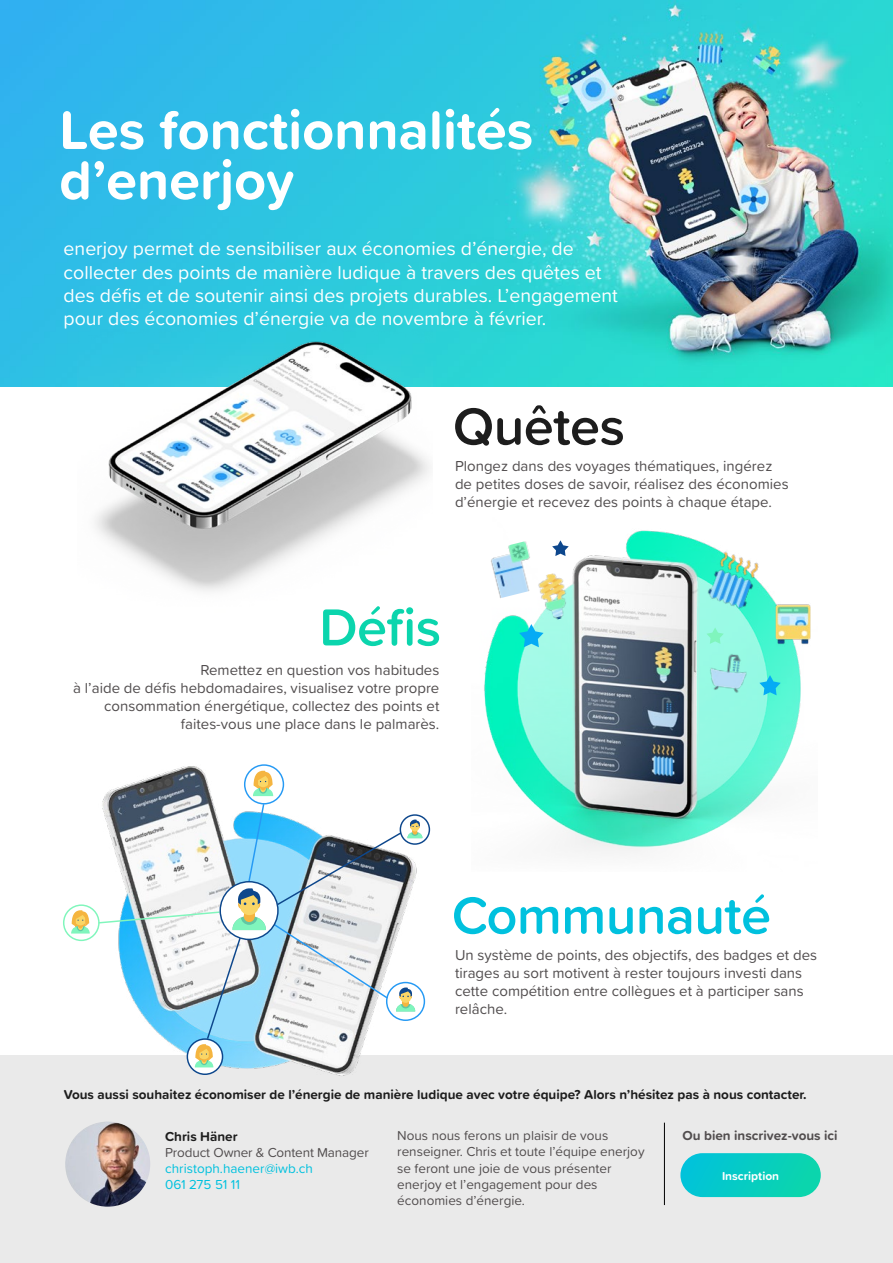
<style>
.page{position:relative;width:893px;height:1263px;background:#fff}
.page>*{position:absolute;margin:0;border:0;box-sizing:border-box;transform-origin:0 0}
.t1{font:700 56.25px/50.1px "Proxima Soft";color:#fff}
.t2{font:600 54px "Proxima Soft";letter-spacing:-.01em;color:#00c1de}
.t3{font:600 54px "Proxima Soft";letter-spacing:-.01em;color:#1d1d1d}
.t4{font:600 54px "Proxima Soft";color:#0bd5ad}
.t5{font:19.5px/23.4px "Proxima Soft";color:#fff}
.t6{font:15px/18px "Proxima Soft";color:#514d4e}
.t7{font:13.5px/16.2px "Proxima Soft";color:#514d4e}
.t8{font:700 13.5px "Proxima Soft";color:#1d1d1d}
.t9{font:13.5px/16.2px "Proxima Soft";color:#00c1de}
.t10{font:700 13.5px "Proxima Soft";color:#514d4e}
.t11{font:700 12px "Proxima Soft";color:#fff}
</style>
<div class="page">
<div style="left:0;top:1055px;width:893px;height:208px;background:#eaeaea"></div>
<img style="left:65px;top:1121px;width:85px;height:85px;border-radius:43px">
<img style="left:0;top:0;width:893px;height:386px">
<img style="left:78px;top:325px;width:355px;height:266px">
<img style="left:484px;top:530px;width:317px;height:324px">
<img style="left:698px;top:545px;width:71px;height:71px">
<img style="left:527px;top:569px;width:55px;height:55px">
<img style="left:705px;top:650px;width:47px;height:47px">
<img style="left:770px;top:601px;width:41px;height:46px">
<svg style="left:552px;top:540px;width:17px;height:16px"></svg>
<svg style="left:519px;top:624px;width:25px;height:23px"></svg>
<svg style="left:759px;top:675px;width:22px;height:20px"></svg>
<svg style="left:706px;top:627px;width:18px;height:17px"></svg>
<img style="left:484px;top:540px;width:60px;height:59px">
<img style="left:70px;top:764px;width:361px;height:312px">
<div style="left:244px;top:764px;width:40px;height:40px;border:1px solid #269af4;border-radius:50%"></div>
<svg style="left:253px;top:771px;width:20px;height:25px"></svg>
<svg style="left:400px;top:815px;width:29px;height:29px"></svg>
<div style="left:400px;top:814px;width:30px;height:31px;border:1px solid #0d478c;border-radius:50%"></div>
<svg style="left:387px;top:982px;width:37px;height:38px"></svg>
<div style="left:386px;top:982px;width:39px;height:39px;border:1px solid #269af4;border-radius:50%"></div>
<svg style="left:396px;top:987px;width:19px;height:24px"></svg>
<svg style="left:97px;top:910px;width:124px;height:14px"></svg>
<svg style="left:275px;top:819px;width:147px;height:88px"></svg>
<svg style="left:272px;top:922px;width:117px;height:78px"></svg>
<div style="left:63px;top:904px;width:37px;height:37px;border:1px solid #80f6bc;border-radius:50%"></div>
<svg style="left:71px;top:910px;width:19px;height:23px"></svg>
<svg style="left:187px;top:1039px;width:36px;height:35px"></svg>
<div style="left:187px;top:1038px;width:36px;height:37px;border:1px solid #0d478c;border-radius:50%"></div>
<svg style="left:195px;top:936px;width:47px;height:131px"></svg>
<div style="left:220px;top:882px;width:58px;height:57px;background:#fff;border-radius:50%"></div>
<div style="left:219px;top:881px;width:60px;height:59px;border:1px solid #0d478c;border-radius:50%"></div>
<div style="left:244px;top:910px;width:11px;height:6px;background:#f5b540"></div>
<div style="left:240px;top:896px;width:19px;height:19px;background:#fad666;border-radius:50%"></div>
<svg style="left:238px;top:802px;width:27px;height:103px"></svg>
<svg style="left:233px;top:916px;width:33px;height:14px"></svg>
<div style="left:680px;top:1153px;width:141px;height:44px;background:linear-gradient(to right,#03c3db,#0cd6aa);border-radius:22px"></div>
<hr style="left:664px;top:1123px;width:1px;height:82px;background:#000">
<h1 class="t1" style="left:59px;top:103px;width:475px">Les fonctionnalités d’enerjoy</h1>
<p class="t5" style="left:64px;top:236px;width:556px">enerjoy permet de sensibiliser aux économies d’énergie, de collecter des points de manière ludique à travers des quêtes et des défis et de soutenir ainsi des projets durables. L’engagement pour des économies d’énergie va de novembre à février.</p>
<h2 class="t3" style="left:453px;top:386px;width:174px">Quêtes</h2>
<p class="t6" style="left:455px;top:457px;width:335px">Plongez dans des voyages thématiques, ingérez de petites doses de savoir, réalisez des économies d’énergie et recevez des points à chaque étape.</p>
<h2 class="t4" style="left:319px;top:587px;width:123px">Défis</h2>
<p class="t6" style="left:73px;top:660px;width:368px;text-align:right">Remettez en question vos habitudes<br>à l’aide de défis hebdomadaires, visualisez votre propre consommation énergétique, collectez des points et faites-vous une place dans le palmarès.</p>
<h2 class="t2" style="left:452px;top:875px;width:321px">Communauté</h2>
<p class="t6" style="left:455px;top:945px;width:364px">Un système de points, des objectifs, des badges et des tirages au sort motivent à rester toujours investi dans cette compétition entre collègues et à participer sans relâche.</p>
<p class="t8" style="left:64px;top:1084px;width:744px">Vous aussi souhaitez économiser de l’énergie de manière ludique avec votre équipe? Alors n’hésitez pas à nous contacter.</p>
<p class="t8" style="left:165px;top:1126px;width:74px">Chris Häner</p>
<p class="t7" style="left:165px;top:1144px;width:205px">Product Owner &amp; Content Manager</p>
<p class="t9" style="left:165px;top:1160px;width:149px">christoph.haener@iwb.ch<br>061 275 51 11</p>
<p class="t7" style="left:397px;top:1127px;width:249px">Nous nous ferons un plaisir de vous renseigner. Chris et toute l’équipe enerjoy se feront une joie de vous présenter enerjoy et l’engagement pour des économies d’énergie.</p>
<p class="t10" style="left:683px;top:1125px;width:157px">Ou bien inscrivez-vous ici</p>
<p class="t11" style="left:722px;top:1167px;width:59px">Inscription</p>
</div>
